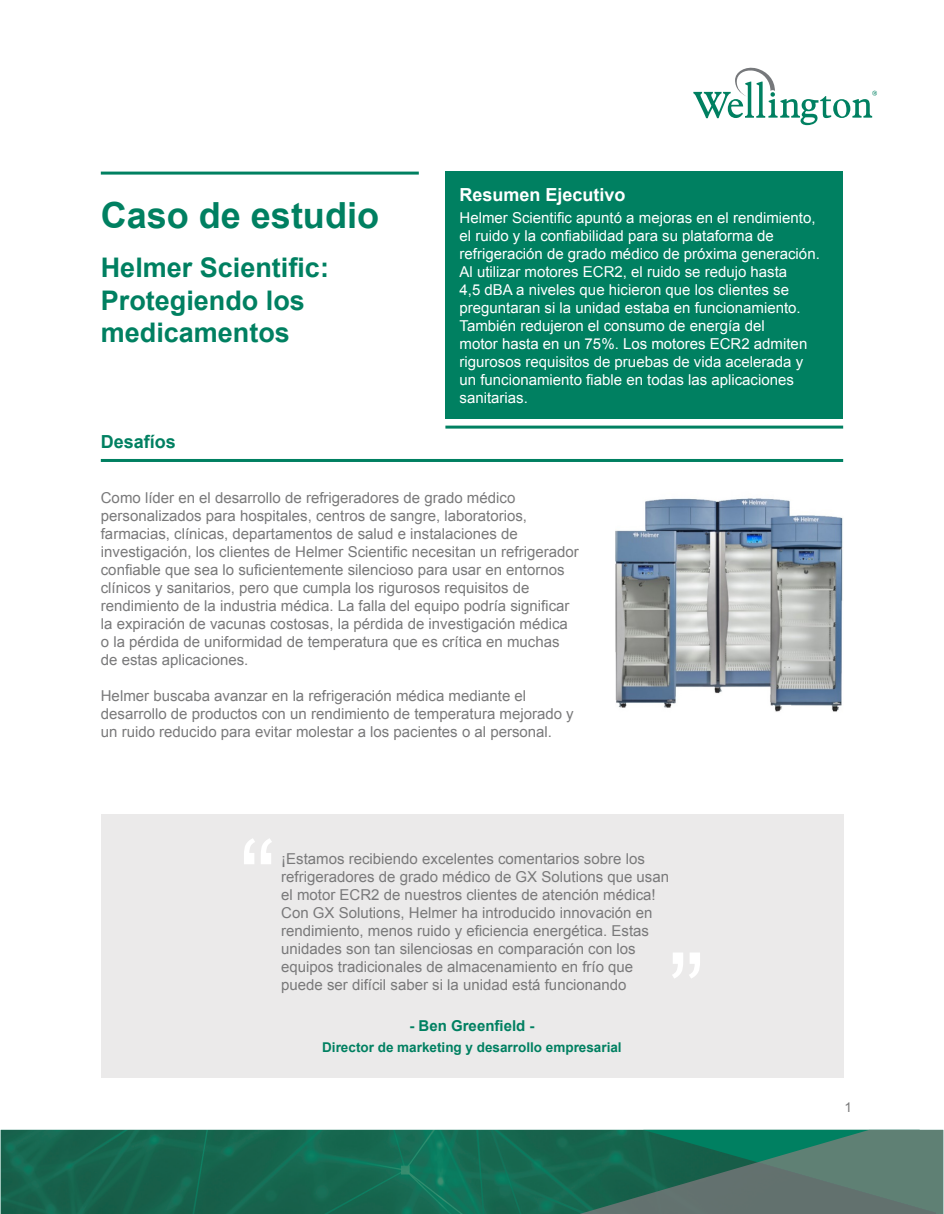
<style>
.page{position:relative;width:944px;height:1214px;background:#fff}
.page>*{position:absolute;margin:0;border:0;box-sizing:border-box;transform-origin:0 0}
.t1{font:700 36px "Arial";color:#008061}
.t2{font:700 27px "Arial";color:#008061}
.t3{font:700 18px "Arial";color:#fff}
.t4{font:700 18px "Arial";color:#008061}
.t5{font:15px/18px "Arial";color:#79797a}
.t6{font:15px/18px "Arial";color:#fff}
.t7{font:700 15px "Arial";color:#008061}
.t8{font:700 13.5px "Arial";color:#008061}
.t9{font:13.5px "Arial";color:#79797a}
</style>
<div class="page">
<img style="left:1px;top:1129px;width:575px;height:85px">
<svg style="left:576px;top:1129px;width:367px;height:85px;background:#417466"></svg>
<svg style="left:693px;top:67px;width:184px;height:58px"></svg>
<hr style="left:101px;top:172px;width:318px;height:3px;background:#008061">
<hr style="left:445px;top:425px;width:398px;height:3px;background:#008061">
<div style="left:445px;top:172px;width:398px;height:247px;background:#008061"></div>
<hr style="left:101px;top:459px;width:742px;height:3px;background:#008061">
<img style="left:616px;top:498px;width:227px;height:214px">
<div style="left:101px;top:814px;width:742px;height:263px;background:#ebeaea"></div>
<svg style="left:244px;top:838px;width:28px;height:26px"></svg>
<svg style="left:672px;top:953px;width:28px;height:25px"></svg>
<p class="t1" style="left:101px;top:191px;width:280px">Caso de estudio</p>
<p class="t2" style="left:101px;top:250px;width:230px">Helmer Scientific:</p>
<p class="t2" style="left:101px;top:282px;width:206px">Protegiendo los</p>
<p class="t2" style="left:101px;top:315px;width:191px">medicamentos</p>
<p class="t4" style="left:101px;top:430px;width:77px">Desafíos</p>
<p class="t3" style="left:459px;top:183px;width:168px">Resumen Ejecutivo</p>
<p class="t6" style="left:459px;top:209px;width:362px">Helmer Scientific apuntó a mejoras en el rendimiento, el ruido y la confiabilidad para su plataforma de refrigeración de grado médico de próxima generación.<br>Al utilizar motores ECR2, el ruido se redujo hasta<br>4,5 dBA a niveles que hicieron que los clientes se preguntaran si la unidad estaba en funcionamiento.<br>También redujeron el consumo de energía del<br>motor hasta en un 75%. Los motores ECR2 admiten rigurosos requisitos de pruebas de vida acelerada y un funcionamiento fiable en todas las aplicaciones sanitarias.</p>
<p class="t5" style="left:101px;top:489px;width:479px">Como líder en el desarrollo de refrigeradores de grado médico personalizados para hospitales, centros de sangre, laboratorios, farmacias, clínicas, departamentos de salud e instalaciones de investigación, los clientes de Helmer Scientific necesitan un refrigerador confiable que sea lo suficientemente silencioso para usar en entornos clínicos y sanitarios, pero que cumpla los rigurosos requisitos de rendimiento de la industria médica. La falla del equipo podría significar la expiración de vacunas costosas, la pérdida de investigación médica o la pérdida de uniformidad de temperatura que es crítica en muchas de estas aplicaciones.</p>
<p class="t5" style="left:101px;top:687px;width:474px">Helmer buscaba avanzar en la refrigeración médica mediante el desarrollo de productos con un rendimiento de temperatura mejorado y un ruido reducido para evitar molestar a los pacientes o al personal.</p>
<p class="t5" style="left:281px;top:850px;width:389px">¡Estamos recibiendo excelentes comentarios sobre los refrigeradores de grado médico de GX Solutions que usan el motor ECR2 de nuestros clientes de atención médica!<br>Con GX Solutions, Helmer ha introducido innovación en rendimiento, menos ruido y eficiencia energética. Estas unidades son tan silenciosas en comparación con los equipos tradicionales de almacenamiento en frío que puede ser difícil saber si la unidad está funcionando</p>
<p class="t7" style="left:409px;top:1016px;width:127px">- Ben Greenfield -</p>
<p class="t8" style="left:322px;top:1038px;width:301px">Director de marketing y desarrollo empresarial</p>
<p class="t9" style="left:844px;top:1098px;width:9px">1</p>
</div>
